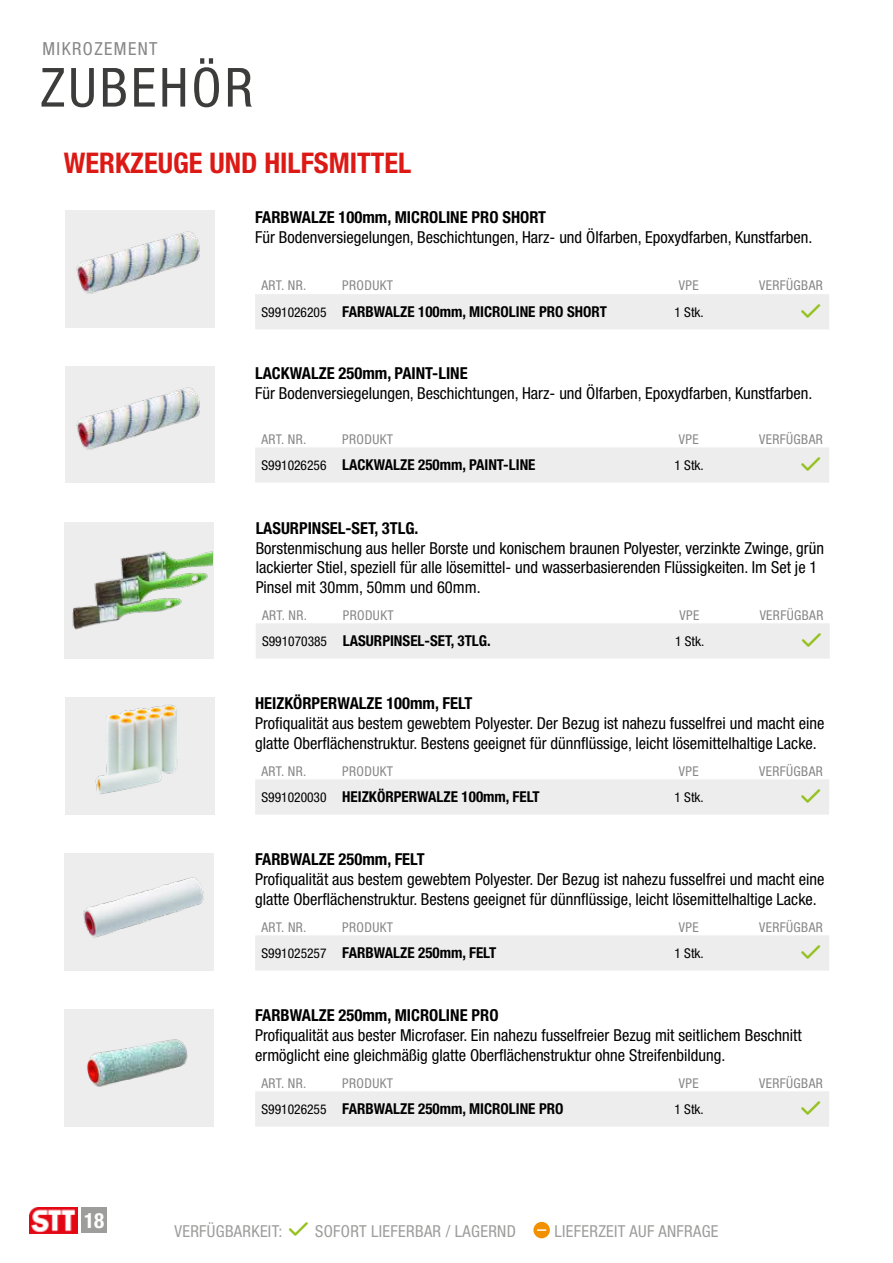
<style>
.page{position:relative;width:893px;height:1263px;background:#fff}
.page>*{position:absolute;margin:0;border:0;box-sizing:border-box;transform-origin:0 0}
.t1{font:condensed 54px "Helvetica Neue LT Pro";letter-spacing:.06em;color:#3c3c3b}
.t2{font:700 condensed 28.5px "Helvetica Neue LT Pro";color:#dc1915}
.t3{font:700 condensed 21px "Helvetica Neue LT Pro";color:#fff}
.t4{font:condensed 18px "Helvetica Neue LT Pro";letter-spacing:.08em;color:#878787}
.t5{font:condensed 16.5px/19.8px "Helvetica Neue LT Pro";color:#000}
.t6{font:700 condensed 16.5px "Helvetica Neue LT Pro";color:#000}
.t7{font:condensed 16.5px "Helvetica Neue LT Pro";letter-spacing:.02em;color:#9d9d9c}
.t8{font:700 condensed 15px "Helvetica Neue LT Pro";color:#000}
.t9{font:condensed 13.5px "Helvetica Neue LT Pro";letter-spacing:.03em;color:#878787}
.t10{font:condensed 13.5px "Helvetica Neue LT Pro";color:#000}
.s1{font-weight:400;font-size:13.5px}
</style>
<div class="page">
<div style="left:65px;top:210px;width:150px;height:117px;background:#ededed"></div>
<img style="left:76px;top:231px;width:124px;height:63px">
<div style="left:65px;top:366px;width:150px;height:117px;background:#ededed"></div>
<img style="left:76px;top:387px;width:124px;height:63px">
<div style="left:64px;top:522px;width:150px;height:136px;background:#ededed"></div>
<img style="left:72px;top:551px;width:141px;height:79px">
<div style="left:65px;top:698px;width:150px;height:116px;background:#ededed"></div>
<img style="left:95px;top:704px;width:83px;height:91px">
<div style="left:64px;top:854px;width:150px;height:117px;background:#ededed"></div>
<img style="left:83px;top:877px;width:121px;height:61px">
<div style="left:64px;top:1010px;width:150px;height:117px;background:#ededed"></div>
<img style="left:87px;top:1039px;width:101px;height:48px">
<img style="left:30px;top:1208px;width:48px;height:25px">
<div style="left:82px;top:1208px;width:25px;height:25px;background:#9d9d9c"></div>
<div style="left:533px;top:1222px;width:17px;height:16px;background:#f29100;border-radius:50%"></div>
<svg style="left:537px;top:1229px;width:9px;height:2px"></svg>
<div style="left:255px;top:294px;width:574px;height:35px;background:#ededed"></div>
<div style="left:255px;top:447px;width:574px;height:36px;background:#ededed"></div>
<div style="left:256px;top:623px;width:574px;height:36px;background:#ededed"></div>
<div style="left:255px;top:779px;width:574px;height:35px;background:#ededed"></div>
<div style="left:255px;top:935px;width:574px;height:36px;background:#ededed"></div>
<div style="left:255px;top:1091px;width:574px;height:36px;background:#ededed"></div>
<p class="t4" style="left:43px;top:39px;width:117px">MIKROZEMENT</p>
<h1 class="t1" style="left:40px;top:56px;width:214px">ZUBEHÖR</h1>
<h2 class="t2" style="left:64px;top:146px;width:349px">WERKZEUGE UND HILFSMITTEL</h2>
<p class="t6" style="left:255px;top:207px;width:293px">FARBWALZE 100mm, MICROLINE PRO SHORT</p>
<p class="t5" style="left:255px;top:227px;width:559px">Für Bodenversiegelungen, Beschichtungen, Harz- und Ölfarben, Epoxydfarben, Kunstfarben.</p>
<p class="t9" style="left:261px;top:278px;width:47px">ART. NR.</p>
<p class="t9" style="left:342px;top:278px;width:52px">PRODUKT</p>
<p class="t9" style="left:679px;top:278px;width:21px">VPE</p>
<p class="t9" style="left:759px;top:278px;width:65px">VERFÜGBAR</p>
<p class="t8" style="left:261px;top:303px;width:347px"><span class="s1">S991026205</span> FARBWALZE 100mm, MICROLINE PRO SHORT</p>
<p class="t10" style="left:674px;top:304px;width:31px">1 Stk.</p>
<p class="t6" style="left:255px;top:363px;width:214px">LACKWALZE 250mm, PAINT-LINE</p>
<p class="t5" style="left:255px;top:383px;width:559px">Für Bodenversiegelungen, Beschichtungen, Harz- und Ölfarben, Epoxydfarben, Kunstfarben.</p>
<p class="t9" style="left:261px;top:431px;width:47px">ART. NR.</p>
<p class="t9" style="left:342px;top:431px;width:52px">PRODUKT</p>
<p class="t9" style="left:679px;top:431px;width:21px">VPE</p>
<p class="t9" style="left:759px;top:431px;width:65px">VERFÜGBAR</p>
<p class="t8" style="left:261px;top:456px;width:275px"><span class="s1">S991026256</span> LACKWALZE 250mm, PAINT-LINE</p>
<p class="t10" style="left:674px;top:457px;width:31px">1 Stk.</p>
<p class="t6" style="left:256px;top:518px;width:164px">LASURPINSEL-SET, 3TLG.</p>
<p class="t5" style="left:256px;top:538px;width:570px">Borstenmischung aus heller Borste und konischem braunen Polyester, verzinkte Zwinge, grün lackierter Stiel, speziell für alle lösemittel- und wasserbasierenden Flüssigkeiten. Im Set je 1<br>Pinsel mit 30mm, 50mm und 60mm.</p>
<p class="t9" style="left:262px;top:607px;width:47px">ART. NR.</p>
<p class="t9" style="left:343px;top:607px;width:52px">PRODUKT</p>
<p class="t9" style="left:679px;top:607px;width:21px">VPE</p>
<p class="t9" style="left:760px;top:607px;width:65px">VERFÜGBAR</p>
<p class="t8" style="left:262px;top:632px;width:230px"><span class="s1">S991070385</span> LASURPINSEL-SET, 3TLG.</p>
<p class="t10" style="left:675px;top:633px;width:31px">1 Stk.</p>
<p class="t6" style="left:255px;top:693px;width:219px">HEIZKÖRPERWALZE 100mm, FELT</p>
<p class="t5" style="left:255px;top:713px;width:571px">Profiqualität aus bestem gewebtem Polyester. Der Bezug ist nahezu fusselfrei und macht eine glatte Oberflächenstruktur. Bestens geeignet für dünnflüssige, leicht lösemittelhaltige Lacke.</p>
<p class="t9" style="left:261px;top:763px;width:47px">ART. NR.</p>
<p class="t9" style="left:342px;top:763px;width:52px">PRODUKT</p>
<p class="t9" style="left:679px;top:763px;width:21px">VPE</p>
<p class="t9" style="left:759px;top:763px;width:65px">VERFÜGBAR</p>
<p class="t8" style="left:261px;top:788px;width:280px"><span class="s1">S991020030</span> HEIZKÖRPERWALZE 100mm, FELT</p>
<p class="t10" style="left:674px;top:789px;width:31px">1 Stk.</p>
<p class="t6" style="left:255px;top:849px;width:171px">FARBWALZE 250mm, FELT</p>
<p class="t5" style="left:255px;top:869px;width:571px">Profiqualität aus bestem gewebtem Polyester. Der Bezug ist nahezu fusselfrei und macht eine glatte Oberflächenstruktur. Bestens geeignet für dünnflüssige, leicht lösemittelhaltige Lacke.</p>
<p class="t9" style="left:261px;top:919px;width:47px">ART. NR.</p>
<p class="t9" style="left:342px;top:919px;width:52px">PRODUKT</p>
<p class="t9" style="left:679px;top:919px;width:21px">VPE</p>
<p class="t9" style="left:759px;top:919px;width:65px">VERFÜGBAR</p>
<p class="t8" style="left:261px;top:944px;width:236px"><span class="s1">S991025257</span> FARBWALZE 250mm, FELT</p>
<p class="t10" style="left:674px;top:945px;width:31px">1 Stk.</p>
<p class="t3" style="left:84px;top:1208px;width:22px">18</p>
<p class="t6" style="left:255px;top:1005px;width:245px">FARBWALZE 250mm, MICROLINE PRO</p>
<p class="t5" style="left:255px;top:1025px;width:548px">Profiqualität aus bester Microfaser. Ein nahezu fusselfreier Bezug mit seitlichem Beschnitt ermöglicht eine gleichmäßig glatte Oberflächenstruktur ohne Streifenbildung.</p>
<p class="t9" style="left:261px;top:1075px;width:47px">ART. NR.</p>
<p class="t9" style="left:342px;top:1075px;width:52px">PRODUKT</p>
<p class="t9" style="left:679px;top:1075px;width:21px">VPE</p>
<p class="t9" style="left:759px;top:1075px;width:65px">VERFÜGBAR</p>
<p class="t8" style="left:261px;top:1100px;width:304px"><span class="s1">S991026255</span> FARBWALZE 250mm, MICROLINE PRO</p>
<p class="t10" style="left:674px;top:1101px;width:31px">1 Stk.</p>
<p class="t7" style="left:174px;top:1221px;width:109px">VERFÜGBARKEIT:</p>
<p class="t7" style="left:315px;top:1221px;width:202px">SOFORT LIEFERBAR / LAGERND</p>
<p class="t7" style="left:554px;top:1221px;width:165px">LIEFERZEIT AUF ANFRAGE</p>
</div>
